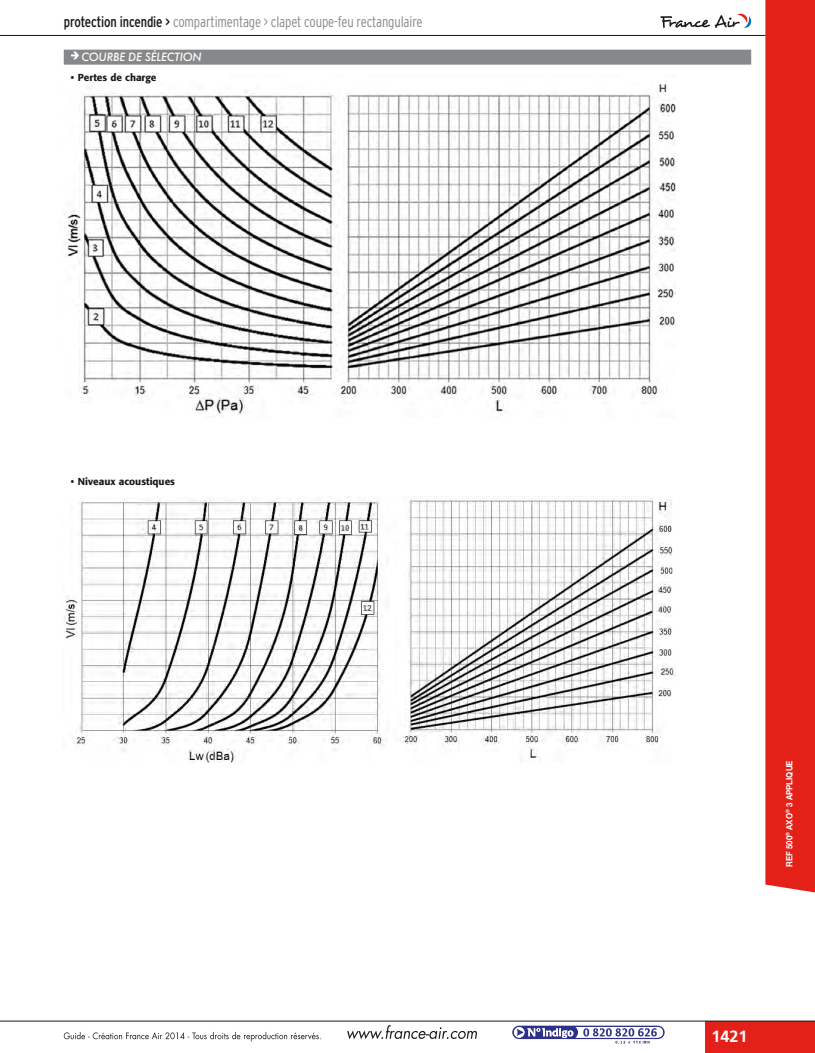
<style>
.page{position:relative;width:815px;height:1053px;background:#fff}
.page>*{position:absolute;margin:0;border:0;box-sizing:border-box;transform-origin:0 0}
.t1{font:700 16.25px "Frutiger";color:#fff}
.t2{font:300 condensed 15px "Interstate";letter-spacing:-.01em;color:#87888a;scale:.95 1}
.t3{font:italic 500 12.5px "Futura T";letter-spacing:-.01em;color:#fff}
.t4{font:500 10px "Formata";color:#1a171c}
.t5{font:700 8.75px "Helvetica Neue LT Std";color:#fff;scale:.9 1}
.s1{font-weight:400;color:#1a171c}
</style>
<div class="page">
<div style="left:705px;top:1020px;width:110px;height:32px;background:#e32119"></div>
<svg style="left:512px;top:1025px;width:153px;height:18px"></svg>
<svg style="left:347px;top:1025px;width:130px;height:14px"></svg>
<svg style="left:660px;top:13px;width:92px;height:15px"></svg>
<svg style="left:64px;top:1031px;width:257px;height:10px"></svg>
<div style="left:765px;top:0;width:50px;height:892px;background:#e32119"></div>
<img style="left:64px;top:496px;width:612px;height:266px">
<img style="left:65px;top:84px;width:611px;height:333px">
<div style="left:64px;top:50px;width:687px;height:15px;background:#87888a"></div>
<hr style="left:0;top:1020px;width:815px;height:1px;background:#1a171c">
<hr style="left:0;top:35px;width:765px;height:1px;background:#1a171c">
<svg style="left:72px;top:52px;width:7px;height:7px"></svg>
<p class="t2" style="left:64px;top:14px;width:379px"><span class="s1">protection incendie &gt;</span> compartimentage &gt; clapet coupe-feu rectangulaire</p>
<p class="t3" style="left:81px;top:50px;width:9px">COURBE</p>
<p class="t3" style="left:128px;top:50px;width:75px">DE SÉLECTION</p>
<p class="t4" style="left:71px;top:71px;width:87px">• Pertes de charge</p>
<p class="t4" style="left:71px;top:475px;width:106px">• Niveaux acoustiques</p>
<p class="t5" style="left:784px;top:866px;width:120px;rotate:-90deg">ref 500<sup>®</sup> axo<sup>®</sup> 3 applique</p>
<p class="t1" style="left:711px;top:1026px;width:38px">1421</p>
</div>
